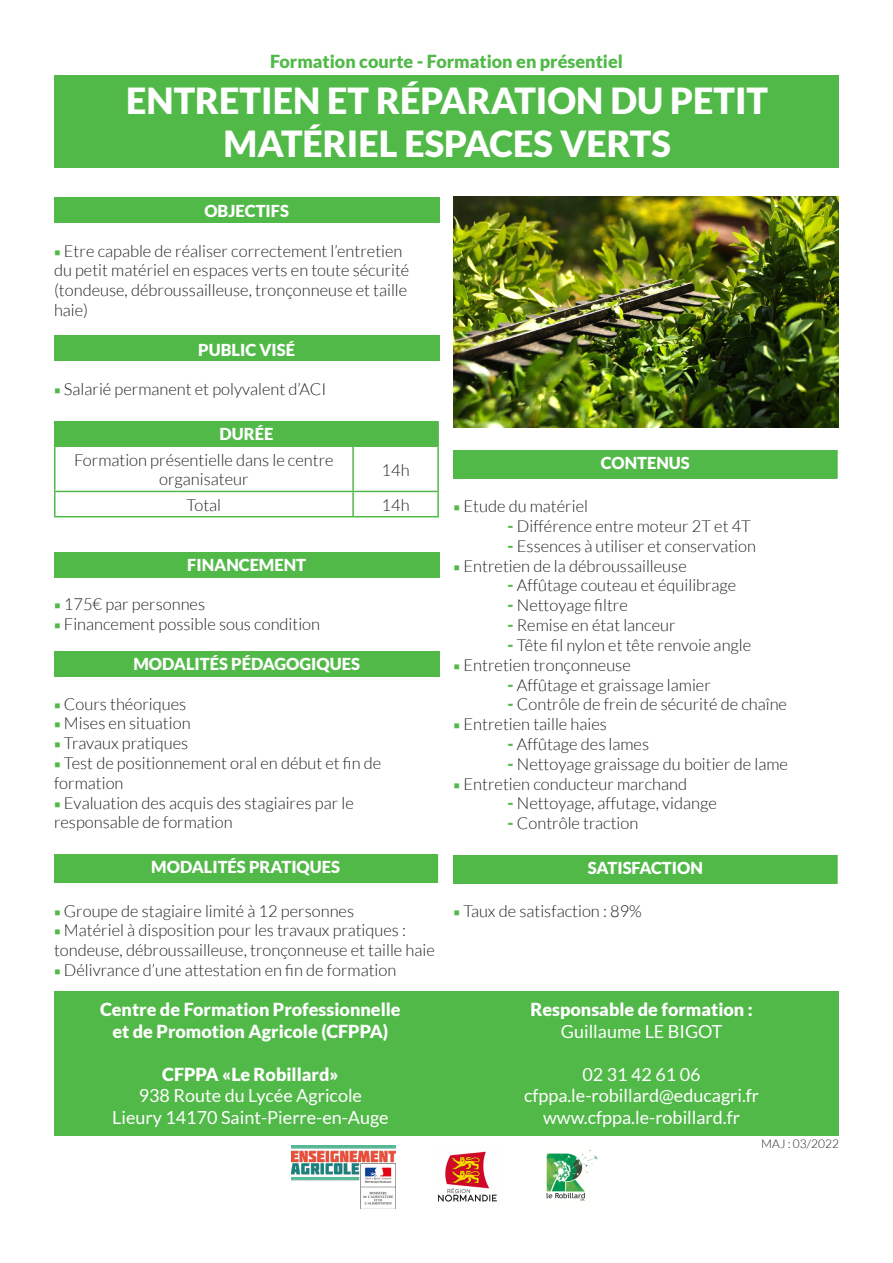
<style>
.page{position:relative;width:893px;height:1263px;background:#fff}
.page>*{position:absolute;margin:0;border:0;box-sizing:border-box;transform-origin:0 0}
.t1{font:900 36px/43.2px "Lato";color:#fff;text-align:center}
.t2{font:18px/21.6px "Lato";color:#fff;text-align:center}
.t3{font:900 18px "Lato";color:#fff}
.t4{font:900 18px "Lato";color:#51b948}
.t5{font:300 16.5px/19.8px "Lato";color:#231f20}
.t6{font:900 16.5px "Lato";color:#fff}
.t7{font:300 12px "Lato";color:#231f20}
.s1{font-family:"Minion Pro";font-weight:400;color:#51b948}
.s2{font-weight:900;color:#51b948}
</style>
<div class="page">
<div style="left:454px;top:450px;width:383px;height:29px;background:#51b948"></div>
<hr style="left:836px;top:450px;width:2px;height:29px;background:#51b948">
<div style="left:454px;top:855px;width:383px;height:29px;background:#51b948"></div>
<hr style="left:836px;top:855px;width:2px;height:29px;background:#51b948">
<div style="left:54px;top:651px;width:385px;height:26px;background:#51b948"></div>
<div style="left:54px;top:552px;width:385px;height:26px;background:#51b948"></div>
<div style="left:54px;top:197px;width:385px;height:25px;background:#51b948"></div>
<div style="left:54px;top:336px;width:385px;height:25px;background:#51b948"></div>
<div style="left:54px;top:75px;width:785px;height:93px;background:#51b948"></div>
<div style="left:55px;top:421px;width:383px;height:25px;background:#51b948"></div>
<hr style="left:437px;top:421px;width:2px;height:25px;background:#51b948">
<hr style="left:54px;top:446px;width:2px;height:45px;background:#51b948">
<hr style="left:352px;top:446px;width:2px;height:45px;background:#51b948">
<hr style="left:437px;top:446px;width:2px;height:45px;background:#51b948">
<hr style="left:54px;top:491px;width:299px;height:1px;background:#51b948">
<hr style="left:54px;top:492px;width:2px;height:24px;background:#51b948">
<hr style="left:353px;top:491px;width:86px;height:1px;background:#51b948">
<hr style="left:352px;top:492px;width:2px;height:24px;background:#51b948">
<hr style="left:437px;top:492px;width:2px;height:24px;background:#51b948">
<hr style="left:54px;top:516px;width:299px;height:1px;background:#51b948">
<hr style="left:353px;top:516px;width:86px;height:1px;background:#51b948">
<div style="left:54px;top:854px;width:383px;height:29px;background:#51b948"></div>
<svg style="left:437px;top:854px;width:1px;height:29px"></svg>
<img style="left:454px;top:197px;width:385px;height:230px">
<div style="left:54px;top:991px;width:785px;height:145px;background:#51b948"></div>
<img style="left:291px;top:1146px;width:105px;height:63px">
<img style="left:438px;top:1151px;width:59px;height:51px">
<img style="left:546px;top:1150px;width:52px;height:51px">
<p class="t4" style="left:270px;top:51px;width:354px">Formation courte - Formation en présentiel</p>
<p class="t1" style="left:126px;top:78px;width:643px">ENTRETIEN ET RÉPARATION DU PETIT<br>MATÉRIEL ESPACES VERTS</p>
<p class="t6" style="left:204px;top:201px;width:86px">OBJECTIFS</p>
<p class="t5" style="left:54px;top:241px;width:357px"><span class="s1">■</span> Etre capable de réaliser correctement l’entretien du petit matériel en espaces verts en toute sécurité (tondeuse, débroussailleuse, tronçonneuse et taille haie)</p>
<p class="t6" style="left:198px;top:340px;width:98px">PUBLIC VISÉ</p>
<p class="t5" style="left:54px;top:379px;width:274px"><span class="s1">■</span> Salarié permanent et polyvalent d’ACI</p>
<p class="t6" style="left:220px;top:425px;width:55px">DURÉE</p>
<p class="t5" style="left:74px;top:450px;width:261px;text-align:center">Formation présentielle dans le centre organisateur</p>
<p class="t5" style="left:382px;top:460px;width:30px">14h</p>
<p class="t5" style="left:187px;top:495px;width:36px">Total</p>
<p class="t5" style="left:382px;top:495px;width:30px">14h</p>
<p class="t6" style="left:187px;top:555px;width:120px">FINANCEMENT</p>
<p class="t5" style="left:54px;top:595px;width:153px"><span class="s1">■</span> 175€ par personnes</p>
<p class="t5" style="left:54px;top:614px;width:268px"><span class="s1">■</span> Financement possible sous condition</p>
<p class="t6" style="left:133px;top:654px;width:228px">MODALITÉS PÉDAGOGIQUES</p>
<p class="t5" style="left:54px;top:694px;width:134px"><span class="s1">■</span> Cours théoriques</p>
<p class="t5" style="left:54px;top:713px;width:138px"><span class="s1">■</span> Mises en situation</p>
<p class="t5" style="left:54px;top:733px;width:136px"><span class="s1">■</span> Travaux pratiques</p>
<p class="t5" style="left:54px;top:753px;width:329px"><span class="s1">■</span> Test de positionnement oral en début et fin de formation</p>
<p class="t5" style="left:54px;top:793px;width:301px"><span class="s1">■</span> Evaluation des acquis des stagiaires par le responsable de formation</p>
<p class="t6" style="left:151px;top:858px;width:190px">MODALITÉS PRATIQUES</p>
<p class="t5" style="left:54px;top:901px;width:302px"><span class="s1">■</span> Groupe de stagiaire limité à 12 personnes</p>
<p class="t5" style="left:54px;top:920px;width:382px"><span class="s1">■</span> Matériel à disposition pour les travaux pratiques : tondeuse, débroussailleuse, tronçonneuse et taille haie</p>
<p class="t5" style="left:54px;top:960px;width:344px"><span class="s1">■</span> Délivrance d’une attestation en fin de formation</p>
<p class="t3" style="left:100px;top:999px;width:302px">Centre de Formation Professionnelle</p>
<p class="t3" style="left:112px;top:1020px;width:277px">et de Promotion Agricole (CFPPA)</p>
<p class="t3" style="left:162px;top:1064px;width:178px">CFPPA «Le Robillard»</p>
<p class="t2" style="left:112px;top:1085px;width:278px">938 Route du Lycée Agricole<br>Lieury 14170 Saint-Pierre-en-Auge</p>
<p class="t6" style="left:601px;top:453px;width:91px">CONTENUS</p>
<p class="t5" style="left:454px;top:496px;width:136px"><span class="s1">■</span> Etude du matériel</p>
<p class="t5" style="left:508px;top:516px;width:245px"><span class="s2">-</span> Différence entre moteur 2T et 4T</p>
<p class="t5" style="left:508px;top:536px;width:250px"><span class="s2">-</span> Essences à utiliser et conservation</p>
<p class="t5" style="left:454px;top:556px;width:235px"><span class="s1">■</span> Entretien de la débroussailleuse</p>
<p class="t5" style="left:508px;top:576px;width:230px"><span class="s2">-</span> Affûtage couteau et équilibrage</p>
<p class="t5" style="left:508px;top:595px;width:122px"><span class="s2">-</span> Nettoyage filtre</p>
<p class="t5" style="left:508px;top:615px;width:170px"><span class="s2">-</span> Remise en état lanceur</p>
<p class="t5" style="left:508px;top:635px;width:245px"><span class="s2">-</span> Tête fil nylon et tête renvoie angle</p>
<p class="t5" style="left:454px;top:655px;width:179px"><span class="s1">■</span> Entretien tronçonneuse</p>
<p class="t5" style="left:508px;top:675px;width:205px"><span class="s2">-</span> Affûtage et graissage lamier</p>
<p class="t5" style="left:508px;top:694px;width:281px"><span class="s2">-</span> Contrôle de frein de sécurité de chaîne</p>
<p class="t5" style="left:454px;top:714px;width:155px"><span class="s1">■</span> Entretien taille haies</p>
<p class="t5" style="left:508px;top:734px;width:143px"><span class="s2">-</span> Affûtage des lames</p>
<p class="t5" style="left:508px;top:754px;width:282px"><span class="s2">-</span> Nettoyage graissage du boitier de lame</p>
<p class="t5" style="left:454px;top:774px;width:235px"><span class="s1">■</span> Entretien conducteur marchand</p>
<p class="t5" style="left:508px;top:793px;width:211px"><span class="s2">-</span> Nettoyage, affutage, vidange</p>
<p class="t5" style="left:508px;top:813px;width:132px"><span class="s2">-</span> Contrôle traction</p>
<p class="t6" style="left:588px;top:858px;width:117px">SATISFACTION</p>
<p class="t5" style="left:454px;top:901px;width:190px"><span class="s1">■</span> Taux de satisfaction : 89%</p>
<p class="t3" style="left:530px;top:999px;width:224px">Responsable de formation :</p>
<p class="t2" style="left:561px;top:1020px;width:163px">Guillaume LE BIGOT</p>
<p class="t2" style="left:582px;top:1063px;width:120px">02 31 42 61 06</p>
<p class="t2" style="left:524px;top:1085px;width:237px">cfppa.le-robillard@educagri.fr</p>
<p class="t2" style="left:543px;top:1106px;width:198px">www.cfppa.le-robillard.fr</p>
<p class="t7" style="left:761px;top:1138px;width:79px">MAJ : 03/2022</p>
</div>
